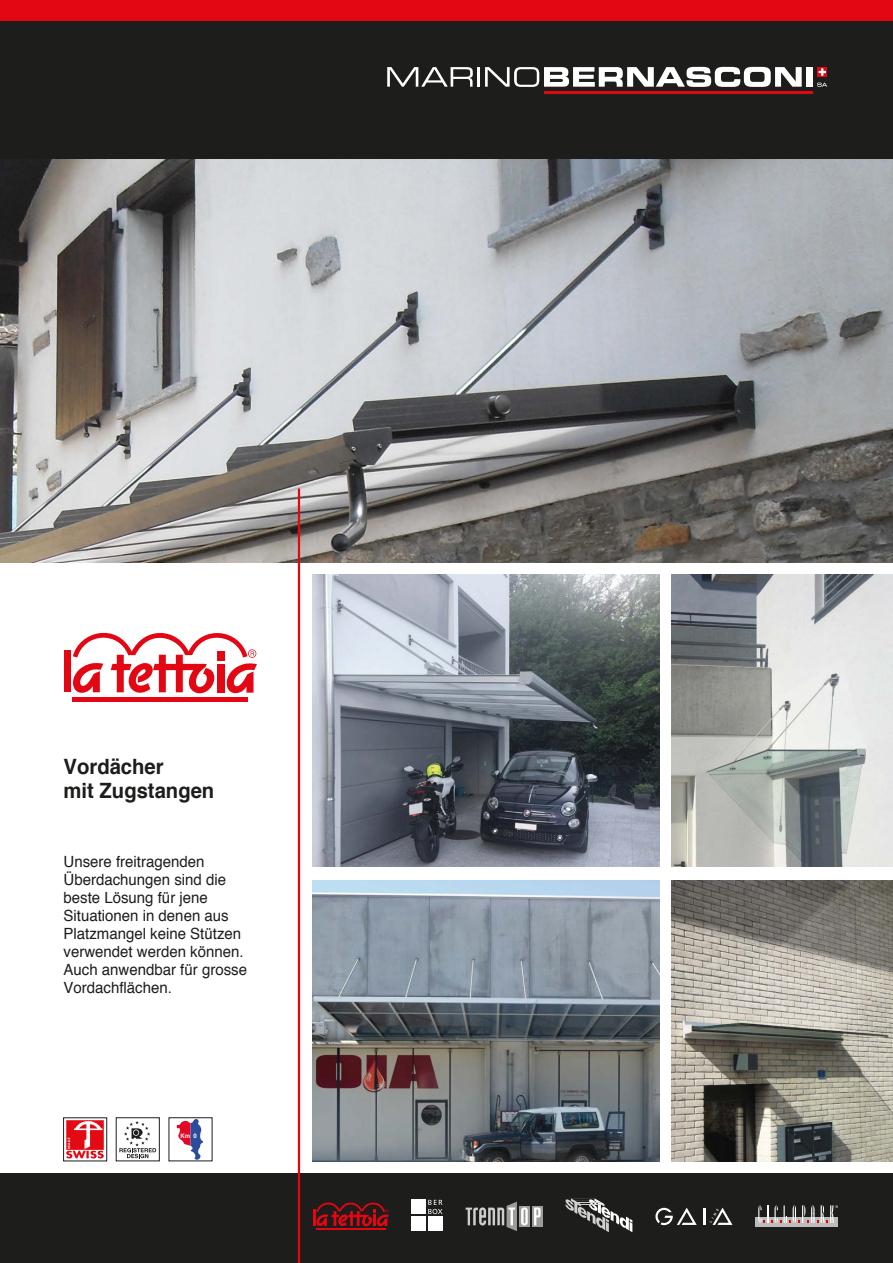
<style>
.page{position:relative;width:893px;height:1263px;background:#fff}
.page>*{position:absolute;margin:0;border:0;box-sizing:border-box;transform-origin:0 0}
.t1{font:700 21.15px/24.3px "Helvetica";color:#1d1d1b;scale:.96 1}
.t2{font:15.45px/18px "Helvetica";color:#1d1d1b}
.t3{font:700 6.15px "Helvetica";color:#fff}
</style>
<div class="page">
<img style="left:671px;top:881px;width:222px;height:280px">
<img style="left:313px;top:880px;width:346px;height:281px">
<img style="left:313px;top:575px;width:346px;height:292px">
<img style="left:672px;top:575px;width:221px;height:292px">
<img style="left:0;top:158px;width:893px;height:404px">
<div style="left:0;top:1174px;width:893px;height:89px;background:#1d1d1b"></div>
<div style="left:0;top:0;width:893px;height:21px;background:#e30613"></div>
<div style="left:0;top:21px;width:893px;height:137px;background:#1d1d1b"></div>
<hr style="left:298px;top:488px;width:2px;height:775px;background:#e30613">
<div style="left:64px;top:650px;width:7px;height:42px;background:#e30613"></div>
<div style="left:72px;top:697px;width:176px;height:5px;background:#e30613"></div>
<svg style="left:72px;top:632px;width:185px;height:62px"></svg>
<div style="left:756px;top:1217px;width:82px;height:10px;background:#bcbcbc"></div>
<svg style="left:758px;top:1205px;width:80px;height:18px"></svg>
<svg style="left:428px;top:1200px;width:15px;height:14px"></svg>
<div style="left:412px;top:1200px;width:14px;height:14px;background:#fff"></div>
<div style="left:412px;top:1216px;width:14px;height:15px;background:#fff"></div>
<div style="left:428px;top:1216px;width:14px;height:15px;background:#fff"></div>
<svg style="left:313px;top:1202px;width:76px;height:27px"></svg>
<div style="left:519px;top:1206px;width:11px;height:21px;background:#9d9d9c"></div>
<div style="left:532px;top:1206px;width:10px;height:21px;background:#9d9d9c"></div>
<svg style="left:534px;top:1207px;width:7px;height:18px"></svg>
<svg style="left:466px;top:1202px;width:62px;height:29px"></svg>
<svg style="left:565px;top:1198px;width:67px;height:34px"></svg>
<hr style="left:703px;top:1208px;width:3px;height:17px;background:#fff">
<svg style="left:655px;top:1207px;width:42px;height:18px"></svg>
<svg style="left:709px;top:1207px;width:23px;height:18px"></svg>
<svg style="left:387px;top:67px;width:86px;height:20px"></svg>
<hr style="left:477px;top:67px;width:3px;height:20px;background:#fff">
<svg style="left:485px;top:67px;width:317px;height:20px"></svg>
<div style="left:806px;top:67px;width:6px;height:20px;background:#fff"></div>
<hr style="left:544px;top:91px;width:268px;height:3px;background:#e30613">
<svg style="left:817px;top:83px;width:10px;height:4px"></svg>
<div style="left:817px;top:67px;width:10px;height:10px;background:#e30613"></div>
<svg style="left:818px;top:68px;width:8px;height:8px"></svg>
<div style="left:63px;top:1117px;width:44px;height:44px;border:1px solid #1d1d1b"></div>
<svg style="left:66px;top:1120px;width:38px;height:39px"></svg>
<div style="left:116px;top:1117px;width:44px;height:44px;border:1px solid #1d1d1b"></div>
<svg style="left:119px;top:1121px;width:37px;height:37px"></svg>
<svg style="left:176px;top:1119px;width:27px;height:40px"></svg>
<h1 class="t1" style="left:64px;top:754px;width:159px">Vordächer<br>mit Zugstangen</h1>
<p class="t2" style="left:64px;top:853px;width:185px">Unsere freitragenden<br>Überdachungen sind die beste Lösung für jene<br>Situationen in denen aus<br>Platzmangel keine Stützen verwendet werden können.<br>Auch anwendbar für grosse<br>Vordachflächen.</p>
<p class="t3" style="left:180px;top:1130px;width:18px">Km 0</p>
</div>
